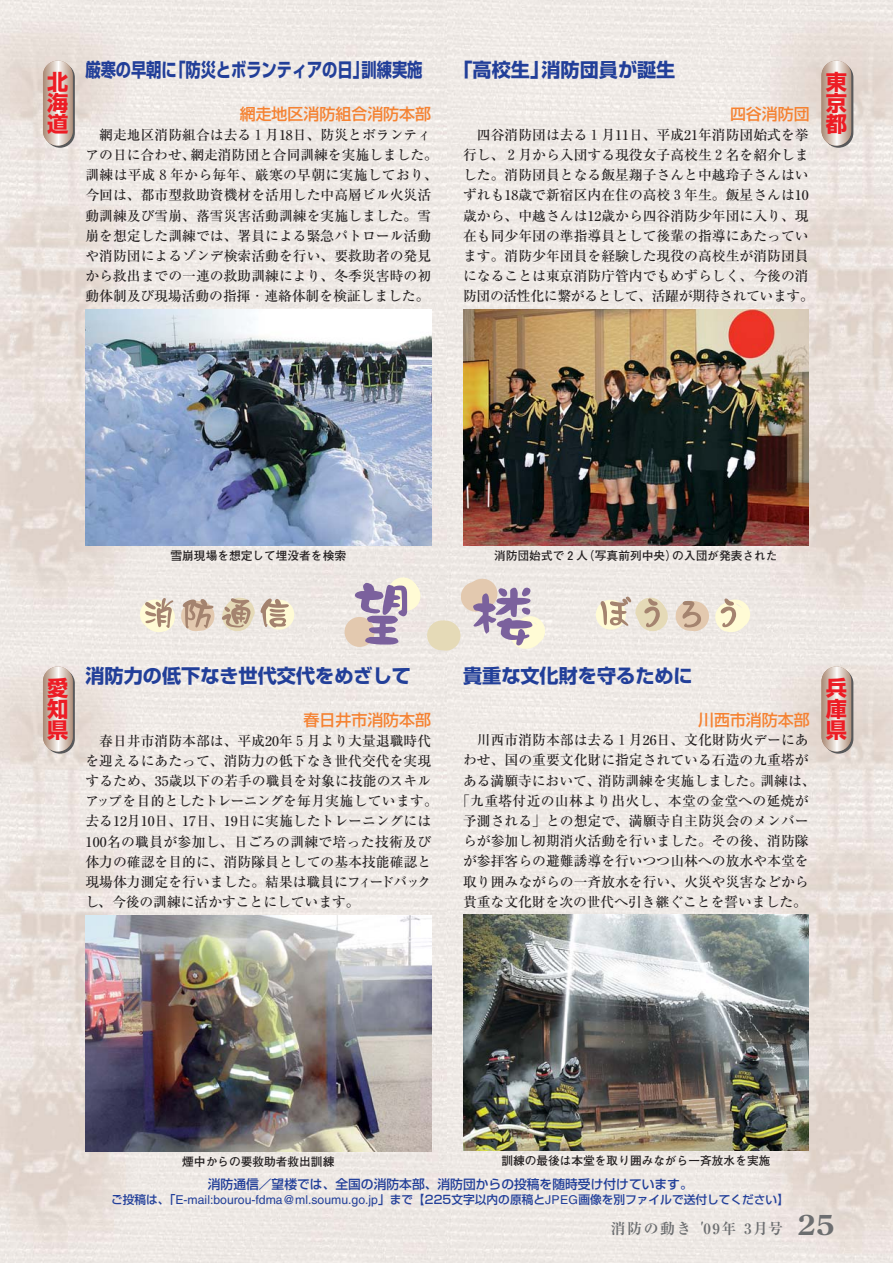
<style>
.page{position:relative;width:893px;height:1263px;background:#fff}
.page>*{position:absolute;margin:0;border:0;box-sizing:border-box;transform-origin:0 0}
.t1{font:700 21.3px/21.3px "Shin Go";color:#ed1c24;text-align:justify}
.t2{font:700 19.2px "Shin Go";color:#223f99}
.t3{font:700 19.2px "Shin Go";color:#223f99;scale:.8 1}
.t4{font:500 15.9px "Shin Go";color:#f58232}
.t5{font:700 14.85px "Ryumin";letter-spacing:.1em;color:#6c6e70}
.t6{font:500 13.8px/20.2px "Ryumin";color:#231f20}
.t7{font:500 13.8px "Ryumin";letter-spacing:.02em;color:#231f20}
.t8{font:500 12.75px "Shin Go";color:#223f99}
.t9{font:700 11.7px "Futo Go B101";color:#231f20}
.t10{font:500 11.7px "Shin Go";color:#223f99}
.s1{font-family:"Helvetica";font-weight:400;font-size:12.15px}
.s2{font-style:italic}
.s3{font-family:"Century Old Style";font-size:27.6px}
</style>
<div class="page">
<img style="left:0;top:0;width:892px;height:1263px">
<img style="left:85px;top:309px;width:346px;height:236px">
<img style="left:463px;top:915px;width:345px;height:236px">
<img style="left:463px;top:309px;width:345px;height:236px">
<img style="left:85px;top:915px;width:346px;height:236px">
<div style="left:344px;top:617px;width:30px;height:30px;background:#e3c9af;border-radius:50%"></div>
<div style="left:264px;top:600px;width:30px;height:30px;background:#fffbd5;border-radius:50%"></div>
<div style="left:595px;top:600px;width:30px;height:30px;background:#fffbd5;border-radius:50%"></div>
<svg style="left:355px;top:577px;width:191px;height:75px"></svg>
<svg style="left:138px;top:597px;width:151px;height:37px"></svg>
<svg style="left:600px;top:597px;width:151px;height:37px"></svg>
<div style="left:45px;top:63px;width:30px;height:85px;background:#58595b;border-radius:15px"></div>
<svg style="left:43px;top:61px;width:30px;height:85px"></svg>
<svg style="left:823px;top:63px;width:30px;height:85px"></svg>
<svg style="left:821px;top:61px;width:30px;height:85px"></svg>
<div style="left:45px;top:669px;width:30px;height:85px;background:#58595b;border-radius:15px"></div>
<svg style="left:43px;top:666px;width:30px;height:86px"></svg>
<svg style="left:823px;top:669px;width:30px;height:85px"></svg>
<svg style="left:821px;top:666px;width:30px;height:86px"></svg>
<h2 class="t3" style="left:85px;top:63px;width:423px">厳寒の早朝に「防災とボランティアの日」訓練実施</h2>
<p class="t4" style="left:240px;top:108px;width:193px">網走地区消防組合消防本部</p>
<h2 class="t2" style="left:453px;top:63px;width:223px">「高校生」消防団員が誕生</h2>
<h1 class="t1" style="left:47px;top:74px;width:23px">北海道</h1>
<h1 class="t1" style="left:825px;top:74px;width:23px">東京都</h1>
<p class="t4" style="left:730px;top:108px;width:81px">四谷消防団</p>
<p class="t6" style="left:463px;top:126px;width:352px;text-indent:14px">四谷消防団は去る１月11日、平成21年消防団始式を挙行し、２月から入団する現役女子高校生２名を紹介しました。消防団員となる飯星翔子さんと中越玲子さんはいずれも18歳で新宿区内在住の高校３年生。飯星さんは10歳から、中越さんは12歳から四谷消防少年団に入り、現在も同少年団の準指導員として後輩の指導にあたっています。消防少年団員を経験した現役の高校生が消防団員になることは東京消防庁管内でもめずらしく、今後の消防団の活性化に繋がるとして、活躍が期待されています。</p>
<p class="t6" style="left:85px;top:126px;width:354px;text-indent:14px">網走地区消防組合は去る１月18日、防災とボランティアの日に合わせ、網走消防団と合同訓練を実施しました。訓練は平成８年から毎年、厳寒の早朝に実施しており、今回は、都市型救助資機材を活用した中高層ビル火災活動訓練及び雪崩、落雪災害活動訓練を実施しました。雪崩を想定した訓練では、署員による緊急パトロール活動や消防団によるゾンデ検索活動を行い、要救助者の発見から救出までの一連の救助訓練により、冬季災害時の初動体制及び現場活動の指揮・連絡体制を検証しました。</p>
<p class="t9" style="left:170px;top:551px;width:177px">雪崩現場を想定して埋没者を検索</p>
<p class="t9" style="left:494px;top:551px;width:285px">消防団始式で２人（写真前列中央）の入団が発表された</p>
<h2 class="t2" style="left:463px;top:668px;width:231px">貴重な文化財を守るために</h2>
<h2 class="t2" style="left:85px;top:669px;width:327px">消防力の低下なき世代交代をめざして</h2>
<p class="t4" style="left:303px;top:714px;width:129px">春日井市消防本部</p>
<h1 class="t1" style="left:47px;top:680px;width:23px">愛知県</h1>
<h1 class="t1" style="left:825px;top:680px;width:23px">兵庫県</h1>
<p class="t4" style="left:698px;top:714px;width:113px">川西市消防本部</p>
<p class="t6" style="left:477px;top:732px;width:333px">川西市消防本部は去る１月26日、文化財防火デーにあ</p>
<p class="t6" style="left:463px;top:752px;width:347px">わせ、国の重要文化財に指定されている石造の九重塔が</p>
<p class="t6" style="left:463px;top:772px;width:354px">ある満願寺において、消防訓練を実施しました。訓練は、</p>
<p class="t7" style="left:456px;top:796px;width:354px">「九重塔付近の山林より出火し、本堂の金堂への延焼が</p>
<p class="t6" style="left:463px;top:813px;width:347px">予測される」との想定で、満願寺自主防災会のメンバー</p>
<p class="t6" style="left:463px;top:833px;width:347px">らが参加し初期消火活動を行いました。その後、消防隊</p>
<p class="t6" style="left:463px;top:853px;width:347px">が参拝客らの避難誘導を行いつつ山林への放水や本堂を</p>
<p class="t6" style="left:463px;top:873px;width:347px">取り囲みながらの一斉放水を行い、火災や災害などから</p>
<p class="t6" style="left:463px;top:893px;width:345px">貴重な文化財を次の世代へ引き継ぐことを誓いました。</p>
<p class="t6" style="left:85px;top:732px;width:354px;text-indent:14px">春日井市消防本部は、平成20年５月より大量退職時代を迎えるにあたって、消防力の低下なき世代交代を実現するため、35歳以下の若手の職員を対象に技能のスキルアップを目的としたトレーニングを毎月実施しています。去る12月10日、17日、19日に実施したトレーニングには<br>100名の職員が参加し、日ごろの訓練で培った技術及び体力の確認を目的に、消防隊員としての基本技能確認と現場体力測定を行いました。結果は職員にフィードバックし、今後の訓練に活かすことにしています。</p>
<p class="t9" style="left:182px;top:1157px;width:154px">煙中からの要救助者救出訓練</p>
<p class="t9" style="left:501px;top:1156px;width:270px">訓練の最後は本堂を取り囲みながら一斉放水を実施</p>
<p class="t8" style="left:208px;top:1179px;width:486px">消防通信／望楼では、全国の消防本部、消防団からの投稿を随時受け付けています。</p>
<p class="t10" style="left:111px;top:1195px;width:679px">ご投稿は、「<span class="s1">E-mail:bourou-fdma@ml.soumu.go.jp</span>」まで【225文字以内の原稿と<span class="s1">JPEG</span>画像を別ファイルで送付してください】</p>
<p class="t5" style="left:611px;top:1223px;width:225px">消防の動き <span class="s2">'</span>09年 3月号　<span class="s3">25</span></p>
</div>
